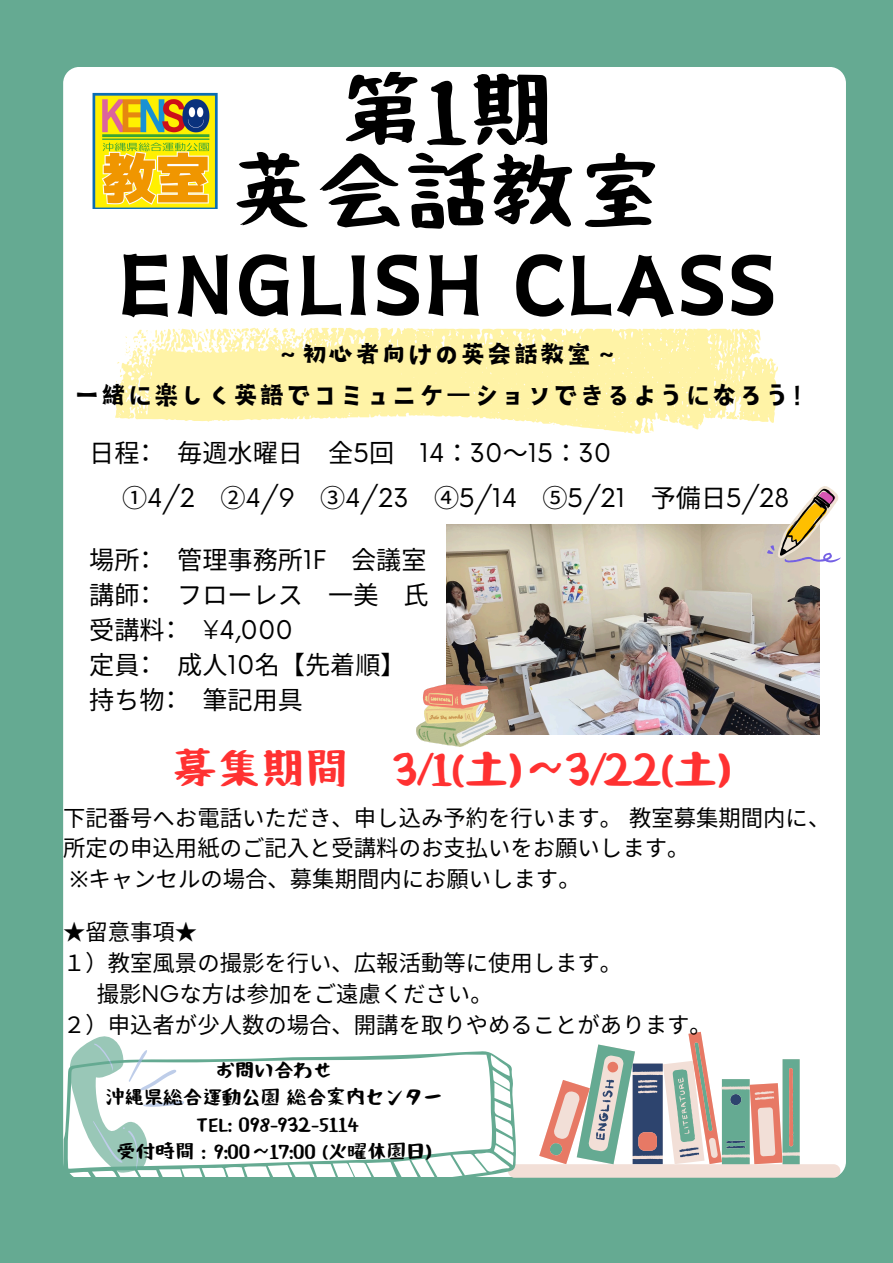
<style>
.page{position:relative;width:893px;height:1263px;background:#65aa92}
.page>*{position:absolute;margin:0;border:0;box-sizing:border-box;transform-origin:0 0}
.t1{font:91.28px "Canva Joy Hei JP";color:#000}
.t2{font:700 86.78px "Otsutome font";color:#000}
.t3{font:700 43.95px "Otsutome font";color:#ff3131}
.t4{font:29.4px/41.1px "Canva Joy Hei JP";color:#000;text-align:center}
.t5{font:25.12px "Noto Sans CJ Ksc";color:#000}
.t6{font:25.12px "Now";color:#000}
.t7{font:22.35px "Noto Sans CJ Ksc";color:#000}
.t8{font:700 19.5px "Otsutome font";color:#000}
.s1{font-family:"Noto Sans CJ Ksc"}
.s2{font-family:"Now"}
.s3{font-family:"Noto Sans"}
</style>
<div class="page">
<div style="left:63px;top:67px;width:783px;height:1107px;background:#fff"></div>
<img style="left:89px;top:89px;width:132px;height:119px">
<svg style="left:508px;top:1032px;width:332px;height:146px;background:#f9f3f0"></svg>
<svg style="left:539px;top:1032px;width:260px;height:132px"></svg>
<svg style="left:63px;top:1051px;width:454px;height:127px;background:#eef6f3"></svg>
<svg style="left:69px;top:1036px;width:115px;height:137px;background:#d6e8e3"></svg>
<svg style="left:115px;top:327px;width:663px;height:108px;background:#fff5bb"></svg>
<img style="left:446px;top:524px;width:373px;height:210px">
<svg style="left:767px;top:485px;width:73px;height:78px;background:#dacebc"></svg>
<img style="left:417px;top:685px;width:79px;height:61px">
<h2 class="t2" style="left:339px;top:75px;width:217px">第1期</h2>
<p class="t2" style="left:229px;top:157px;width:435px">英会話教室</p>
<p class="t1" style="left:116px;top:242px;width:662px">ENGLISH CLASS</p>
<p class="t4" style="left:74px;top:333px;width:747px">～初心者向けの英会話教室～<br>一緒に楽しく英語でコミュニケーションできるようになろう！</p>
<h1 class="t5" style="left:89px;top:433px;width:50px">日程：</h1>
<h1 class="t5" style="left:177px;top:433px;width:118px">毎週水曜日</h1>
<h1 class="t6" style="left:328px;top:439px;width:285px"><span class="s1">全</span>5<span class="s1">回</span> 14<span class="s1">：</span> 30<span class="s1">～</span>15<span class="s1">：</span> 30</h1>
<p class="t6" style="left:122px;top:483px;width:669px"><span class="s1">①</span>4/2 <span class="s1">②</span>4/9 <span class="s1">③</span>4/23 <span class="s1">④</span>5/14 <span class="s1">⑤</span>5/21 <span class="s1">予備日</span> 5/28</p>
<h1 class="t5" style="left:89px;top:540px;width:50px">場所：</h1>
<h1 class="t5" style="left:177px;top:540px;width:248px">管理事務所<span class="s2">1F</span> 会議室</h1>
<h1 class="t5" style="left:89px;top:575px;width:52px">講師：</h1>
<h1 class="t5" style="left:177px;top:575px;width:250px">フローレス 一美 氏</h1>
<h1 class="t5" style="left:89px;top:610px;width:77px">受講料：</h1>
<h1 class="t6" style="left:202px;top:616px;width:92px">¥4,000</h1>
<h1 class="t5" style="left:89px;top:644px;width:52px">定員：</h1>
<h1 class="t5" style="left:177px;top:644px;width:230px">成人<span class="s2">10</span>名【先着順】</h1>
<h1 class="t5" style="left:89px;top:679px;width:77px">持ち物：</h1>
<h1 class="t5" style="left:202px;top:679px;width:99px">筆記用具</h1>
<p class="t3" style="left:173px;top:750px;width:559px">募集期間 3/1(土)～3/22(土)</p>
<p class="t7" style="left:63px;top:799px;width:768px">下記番号へお電話いただき、申し込み予約を行います。教室募集期間内に、</p>
<p class="t7" style="left:63px;top:830px;width:628px">所定の申込用紙のご記入と受講料のお支払いをお願いします。</p>
<p class="t7" style="left:70px;top:861px;width:512px"><span class="s3">※</span>キャンセルの場合、募集期間内にお願いします。</p>
<h5 class="t7" style="left:63px;top:914px;width:136px">★留意事項★</h5>
<h5 class="t7" style="left:63px;top:945px;width:560px">１）教室風景の撮影を行い、広報活動等に使用します。</h5>
<h5 class="t7" style="left:97px;top:976px;width:397px">撮影<span class="s2">NG</span>な方は参加をご遠慮ください。</h5>
<h5 class="t7" style="left:63px;top:1006px;width:650px">２）申込者が少人数の場合、開講を取りやめることがあります。</h5>
<h3 class="t8" style="left:215px;top:1062px;width:118px">お問い合わせ</h3>
<h4 class="t8" style="left:105px;top:1089px;width:340px">沖縄県総合運動公園総合案内センター</h4>
<h4 class="t8" style="left:196px;top:1116px;width:165px">TEL: 098-932-5114</h4>
<h4 class="t8" style="left:117px;top:1143px;width:316px">受付時間：9:00～17:00 (火曜休園日)</h4>
</div>
